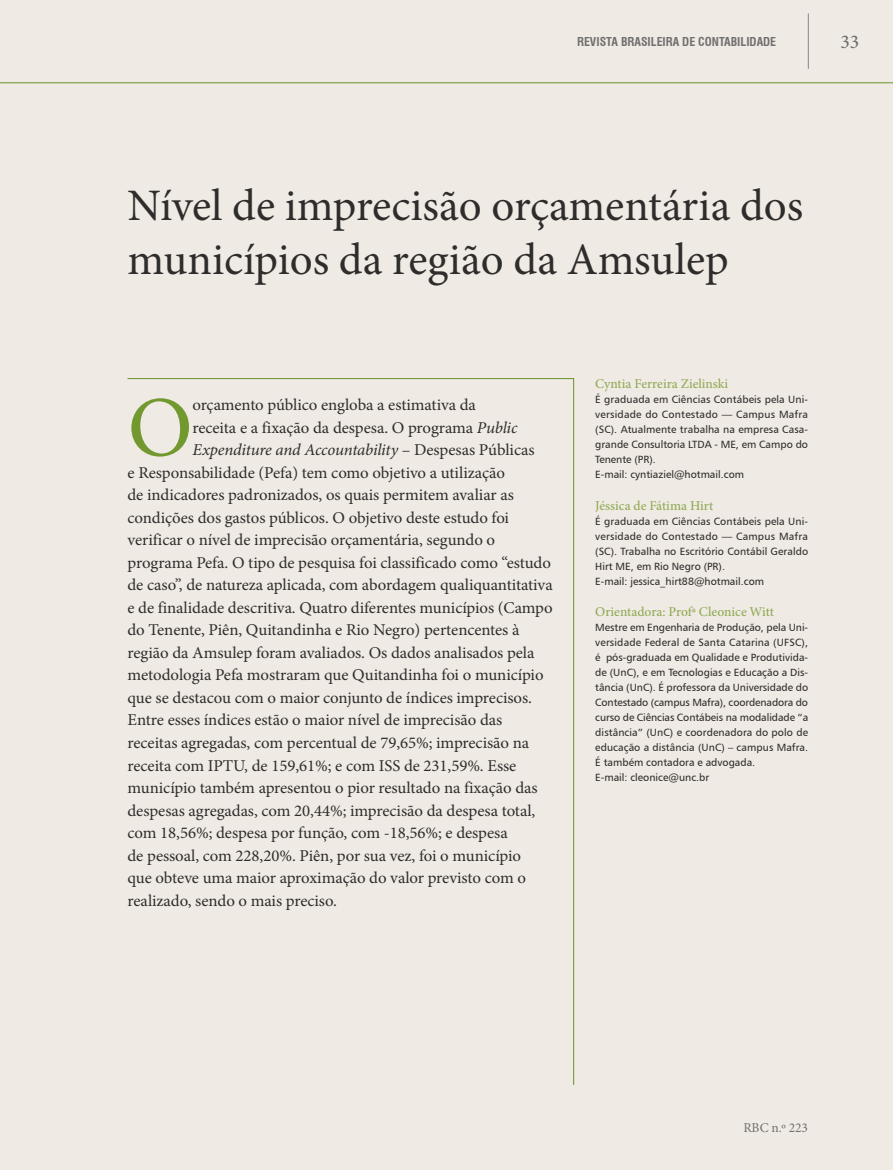
<style>
.page{position:relative;width:893px;height:1170px;background:#fff}
.page>*{position:absolute;margin:0;border:0;box-sizing:border-box;transform-origin:0 0}
.ABRE_resumo{font:85.8px "Minion Pro";color:#71992f}
.ABRE_titulo{font:45px/54px "Minion Pro";color:#2e2d2c}
.t1{font:500 19.5px "Minion Pro";color:#70706f}
.ABRE_resumo-2{font:16.5px "Minion Pro";letter-spacing:-.005em;color:#2e2d2c}
.ABRE_resumo-3{font:italic 16.5px "Minion Pro";letter-spacing:-.015em;color:#2e2d2c}
.ABRE_autor_nome{font:500 13.5px "Minion Pro";color:#90ab56}
.t2{font:13.5px "Minion Pro";letter-spacing:-.01em;color:#70706f}
.t3{font:700 condensed 12px "Swiss 721 BT";color:#70706f}
.ABRE_autor_texto{font:10.5px/15px "Humanist 777 BT Roman B";color:#2e2d2c;text-align:justify}
.s1{font-style:italic}
.s2{font-style:normal}
</style>
<div class="page">
<div style="left:0;top:0;width:893px;height:1169px;background:#f0eae4"></div>
<svg style="left:127px;top:378px;width:447px;height:707px"></svg>
<hr style="left:808px;top:14px;width:1px;height:55px;background:#878787">
<hr style="left:0;top:82px;width:893px;height:1px;background:#689426">
<p class="t3" style="left:577px;top:34px;width:201px">REVISTA BRASILEIRA DE CONTABILIDADE</p>
<p class="t1" style="left:840px;top:29px;width:20px">33</p>
<p class="ABRE_titulo" style="left:128px;top:179px;width:677px">Nível de imprecisão orçamentária dos municípios da região da Amsulep</p>
<p class="ABRE_resumo" style="left:128px;top:370px;width:67px">O</p>
<p class="ABRE_resumo-2" style="left:192px;top:394px;width:285px">orçamento público engloba a estimativa da</p>
<p class="ABRE_resumo-2" style="left:192px;top:416px;width:327px">receita e a fixação da despesa. O programa <span class="s1">Public</span></p>
<p class="ABRE_resumo-3" style="left:192px;top:439px;width:344px">Expenditure and Accountability <span class="s2">– Despesas Públicas</span></p>
<p class="ABRE_resumo-2" style="left:128px;top:461px;width:379px">e Responsabilidade (Pefa) tem como objetivo a utilização</p>
<p class="ABRE_resumo-2" style="left:128px;top:484px;width:388px">de indicadores padronizados, os quais permitem avaliar as</p>
<p class="ABRE_resumo-2" style="left:128px;top:506px;width:383px">condições dos gastos públicos. O objetivo deste estudo foi</p>
<p class="ABRE_resumo-2" style="left:128px;top:529px;width:369px">verificar o nível de imprecisão orçamentária, segundo o</p>
<p class="ABRE_resumo-2" style="left:128px;top:551px;width:425px">programa Pefa. O tipo de pesquisa foi classificado como “estudo</p>
<p class="ABRE_resumo-2" style="left:128px;top:574px;width:427px">de caso”, de natureza aplicada, com abordagem qualiquantitativa</p>
<p class="ABRE_resumo-2" style="left:128px;top:596px;width:427px">e de finalidade descritiva. Quatro diferentes municípios (Campo</p>
<p class="ABRE_resumo-2" style="left:128px;top:619px;width:393px">do Tenente, Piên, Quitandinha e Rio Negro) pertencentes à</p>
<p class="ABRE_resumo-2" style="left:128px;top:641px;width:409px">região da Amsulep foram avaliados. Os dados analisados pela</p>
<p class="ABRE_resumo-2" style="left:128px;top:664px;width:418px">metodologia Pefa mostraram que Quitandinha foi o município</p>
<p class="ABRE_resumo-2" style="left:128px;top:686px;width:406px">que se destacou com o maior conjunto de índices imprecisos.</p>
<p class="ABRE_resumo-2" style="left:128px;top:709px;width:376px">Entre esses índices estão o maior nível de imprecisão das</p>
<p class="ABRE_resumo-2" style="left:128px;top:731px;width:403px">receitas agregadas, com percentual de 79,65%; imprecisão na</p>
<p class="ABRE_resumo-2" style="left:128px;top:754px;width:390px">receita com IPTU, de 159,61%; e com ISS de 231,59%. Esse</p>
<p class="ABRE_resumo-2" style="left:128px;top:776px;width:412px">município também apresentou o pior resultado na fixação das</p>
<p class="ABRE_resumo-2" style="left:128px;top:799px;width:409px">despesas agregadas, com 20,44%; imprecisão da despesa total,</p>
<p class="ABRE_resumo-2" style="left:128px;top:821px;width:382px">com 18,56%; despesa por função, com -18,56%; e despesa</p>
<p class="ABRE_resumo-2" style="left:128px;top:844px;width:395px">de pessoal, com 228,20%. Piên, por sua vez, foi o município</p>
<p class="ABRE_resumo-2" style="left:128px;top:866px;width:400px">que obteve uma maior aproximação do valor previsto com o</p>
<p class="ABRE_resumo-2" style="left:128px;top:889px;width:211px">realizado, sendo o mais preciso.</p>
<p class="ABRE_autor_nome" style="left:595px;top:374px;width:135px">Cyntia Ferreira Zielinski</p>
<p class="ABRE_autor_texto" style="left:595px;top:391px;width:214px">É graduada em Ciências Contábeis pela Uni&shy;versidade do Contestado — Campus Mafra (SC). Atualmente trabalha na empresa Casa&shy;grande Consultoria LTDA - ME, em Campo do Tenente (PR).</p>
<p class="ABRE_autor_texto" style="left:595px;top:466px;width:150px">E-mail: cyntiaziel@hotmail.com</p>
<p class="ABRE_autor_nome" style="left:595px;top:496px;width:119px">Jéssica de Fátima Hirt</p>
<p class="ABRE_autor_texto" style="left:595px;top:513px;width:214px">É graduada em Ciências Contábeis pela Uni&shy;versidade do Contestado — Campus Mafra (SC). Trabalha no Escritório Contábil Geraldo Hirt ME, em Rio Negro (PR).</p>
<p class="ABRE_autor_texto" style="left:595px;top:573px;width:170px">E-mail: jessica_hirt88@hotmail.com</p>
<p class="ABRE_autor_nome" style="left:595px;top:602px;width:180px">Orientadora: Profª Cleonice Witt</p>
<p class="ABRE_autor_texto" style="left:595px;top:619px;width:214px">Mestre em Engenharia de Produção, pela Uni&shy;versidade Federal de Santa Catarina (UFSC), é pós-graduada em Qualidade e Produtivida&shy;de (UnC), e em Tecnologias e Educação a Dis&shy;tância (UnC). É professora da Universidade do Contestado (campus Mafra), coordenadora do curso de Ciências Contábeis na modalidade “a distância” (UnC) e coordenadora do polo de educação a distância (UnC) – campus Mafra.<br>É também contadora e advogada.</p>
<p class="ABRE_autor_texto" style="left:595px;top:769px;width:116px">E-mail: cleonice@unc.br</p>
<p class="t2" style="left:743px;top:1118px;width:66px">RBC n.º 223</p>
</div>
